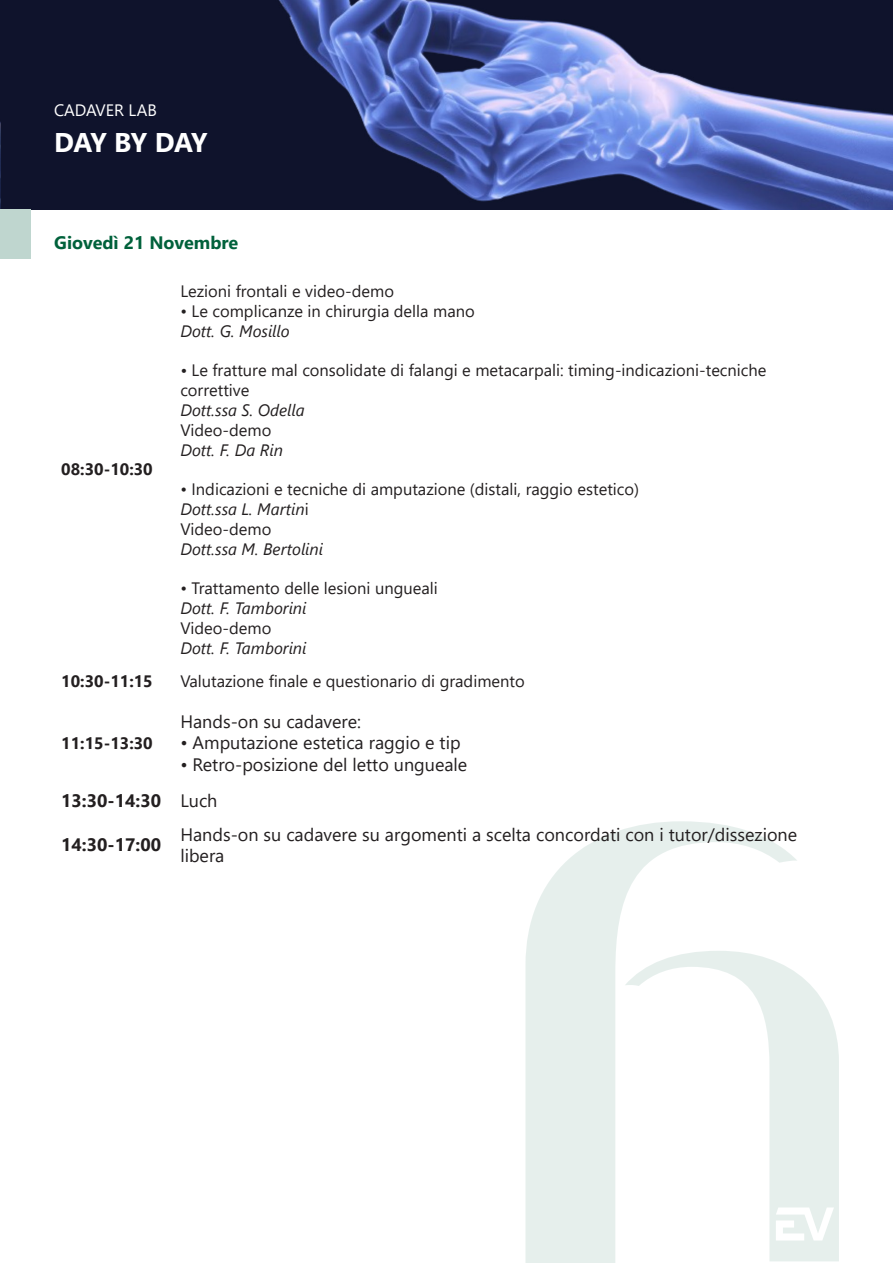
<style>
.page{position:relative;width:893px;height:1263px;background:#fff}
.page>*{position:absolute;margin:0;border:0;box-sizing:border-box;transform-origin:0 0}
.t1{font:700 27px "Segoe UI";letter-spacing:-.025em;color:#fff}
.t2{font:18px/21.6px "Segoe UI";color:#231f20}
.t3{font:700 18px "Segoe UI";color:#231f20}
.t4{font:700 18px "Segoe UI";color:#00613b}
.t5{font:16.5px "Segoe UI";color:#231f20}
.t6{font:italic 16.5px "Segoe UI";color:#231f20}
.t7{font:700 16.5px "Segoe UI";color:#231f20}
.t8{font:16.5px "Segoe UI";color:#fff}
.s1{font-style:italic}
.s2{font-style:normal}
</style>
<div class="page">
<svg style="left:525px;top:821px;width:272px;height:442px;fill:#e6efec"></svg>
<svg style="left:625px;top:951px;width:214px;height:310px"></svg>
<svg style="left:776px;top:1207px;width:58px;height:33px"></svg>
<img style="left:0;top:0;width:893px;height:209px">
<div style="left:0;top:209px;width:31px;height:49px;background:#bfd6cf"></div>
<p class="t8" style="left:54px;top:95px;width:104px">CADAVER LAB</p>
<p class="t1" style="left:54px;top:117px;width:155px">DAY BY DAY</p>
<p class="t4" style="left:54px;top:226px;width:186px">Giovedì 21 Novembre</p>
<p class="t7" style="left:61px;top:454px;width:93px">08:30-10:30</p>
<p class="t5" style="left:180px;top:276px;width:215px">Lezioni frontali e video-demo</p>
<p class="t5" style="left:180px;top:296px;width:296px">• Le complicanze in chirurgia della mano</p>
<p class="t6" style="left:180px;top:315px;width:111px">Dott. G. Mosillo</p>
<p class="t5" style="left:180px;top:355px;width:588px"><span class="s1">•</span> Le fratture mal consolidate di falangi e metacarpali: timing-indicazioni-tecniche</p>
<p class="t5" style="left:180px;top:375px;width:71px">correttive</p>
<p class="t6" style="left:180px;top:395px;width:126px">Dott.ssa S. Odella</p>
<p class="t5" style="left:180px;top:414px;width:93px">Video-demo</p>
<p class="t6" style="left:180px;top:434px;width:104px">Dott. F. Da Rin</p>
<p class="t5" style="left:180px;top:474px;width:460px">• Indicazioni e tecniche di amputazione (distali, raggio estetico)</p>
<p class="t6" style="left:180px;top:494px;width:130px">Dott.ssa L. Martin<span class="s2">i</span></p>
<p class="t5" style="left:180px;top:513px;width:93px">Video-demo</p>
<p class="t6" style="left:180px;top:533px;width:144px">Dott.ssa M. Bertolini</p>
<p class="t5" style="left:180px;top:573px;width:259px">• Trattamento delle lesioni ungueali</p>
<p class="t6" style="left:180px;top:593px;width:128px">Dott. F. Tamborini</p>
<p class="t5" style="left:180px;top:612px;width:93px">Video-demo</p>
<p class="t6" style="left:180px;top:632px;width:128px">Dott. F. Tamborini</p>
<p class="t7" style="left:61px;top:666px;width:93px">10:30-11:15</p>
<p class="t5" style="left:180px;top:666px;width:346px">Valutazione finale e questionario di gradimento</p>
<p class="t7" style="left:61px;top:727px;width:93px">11:15-13:30</p>
<p class="t2" style="left:180px;top:709px;width:182px">Hands-on su cadavere:</p>
<p class="t2" style="left:180px;top:730px;width:282px">• Amputazione estetica raggio e tip</p>
<p class="t2" style="left:180px;top:752px;width:288px">• Retro-posizione del letto ungueale</p>
<p class="t3" style="left:61px;top:783px;width:101px">13:30-14:30</p>
<p class="t2" style="left:180px;top:788px;width:39px">Luch</p>
<p class="t3" style="left:61px;top:828px;width:101px">14:30-17:00</p>
<p class="t2" style="left:180px;top:822px;width:618px">Hands-on su cadavere su argomenti a scelta concordati con i tutor/dissezione libera</p>
</div>
